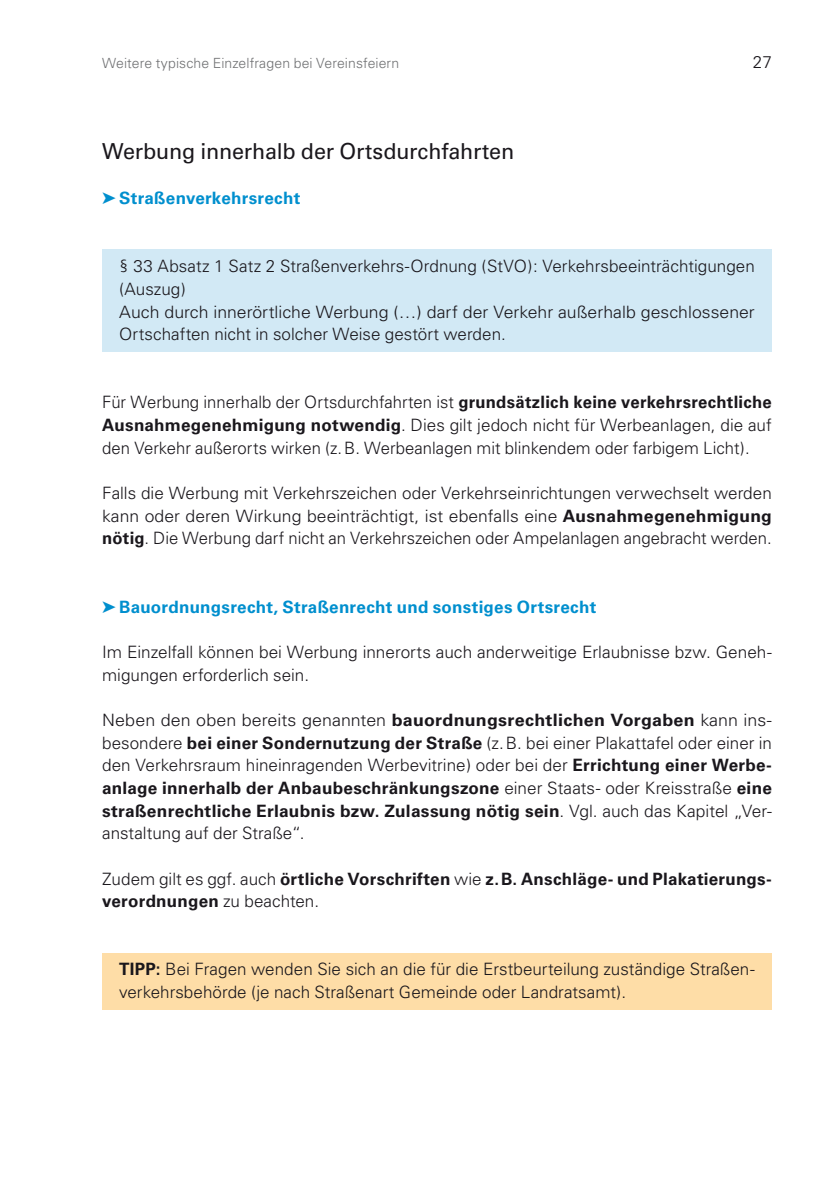
<style>
.page{position:relative;width:840px;height:1191px;background:#fff}
.page>*{position:absolute;margin:0;border:0;box-sizing:border-box;transform-origin:0 0}
.t1{font:22px "Univers";letter-spacing:-.01em;color:#1a171c}
.t2{font:300 17px/22.6px "Univers";color:#1a171c}
.t3{font:300 17px/22.6px "Univers";color:#1a171c;text-align:justify;scale:1.05 1}
.t4{font:700 17px/22.6px "Univers";letter-spacing:.015em;color:#1a171c}
.t5{font:700 17px "Univers";letter-spacing:.015em;color:#008fce}
.t6{font:300 14px "Univers";letter-spacing:.005em;color:#707173}
.s1{font-weight:700}
.s2{font-weight:300}
</style>
<div class="page">
<div style="left:102px;top:249px;width:669px;height:102px;background:#d2e9f5"></div>
<div style="left:102px;top:952px;width:669px;height:57px;background:#fedda7"></div>
<p class="t6" style="left:102px;top:55px;width:298px">Weitere typische Einzelfragen bei Vereinsfeiern</p>
<p class="t2" style="left:752px;top:51px;width:20px">27</p>
<p class="t1" style="left:102px;top:138px;width:413px">Werbung innerhalb der Ortsdurchfahrten</p>
<p class="t5" style="left:102px;top:188px;width:200px">➤ Straßenverkehrsrecht</p>
<p class="t2" style="left:119px;top:255px;width:637px">§ 33 Absatz 1 Satz 2 Straßenverkehrs-Ordnung (StVO): Verkehrsbeeinträchtigungen (Auszug)<br>Auch durch innerörtliche Werbung (…) darf der Verkehr außerhalb geschlossener Ortschaften nicht in solcher Weise gestört werden.</p>
<p class="t2" style="left:102px;top:391px;width:670px;text-align:justify">Für Werbung innerhalb der Ortsdurchfahrten ist <span class="s1">grundsätzlich keine verkehrsrechtliche Ausnahmegenehmigung notwendig</span>. Dies gilt jedoch nicht für Werbeanlagen, die auf den Verkehr außerorts wirken (z.B. Werbeanlagen mit blinkendem oder farbigem Licht).</p>
<p class="t2" style="left:102px;top:482px;width:671px;text-align:justify">Falls die Werbung mit Verkehrszeichen oder Verkehrseinrichtungen verwechselt werden kann oder deren Wirkung beeinträchtigt, ist ebenfalls eine <span class="s1">Ausnahmegenehmigung nötig</span>. Die Werbung darf nicht an Verkehrszeichen oder Ampelanlagen angebracht werden.</p>
<p class="t5" style="left:102px;top:596px;width:495px">➤ Bauordnungsrecht, Straßenrecht und sonstiges Ortsrecht</p>
<p class="t2" style="left:102px;top:640px;width:670px">Im Einzelfall können bei Werbung innerorts auch anderweitige Erlaubnisse bzw. Geneh&shy;migungen erforderlich sein.</p>
<p class="t3" style="left:102px;top:708px;width:639px">Neben den oben bereits genannten <span class="s1">bauordnungsrechtlichen Vorgaben</span> kann ins&shy;besondere <span class="s1">bei einer Sondernutzung der Straße</span> (z.B. bei einer Plakattafel oder einer in den Verkehrsraum hineinragenden Werbevitrine) oder bei der <span class="s1">Errichtung einer Werbe&shy;anlage innerhalb der Anbaubeschränkungszone</span> einer Staats- oder Kreisstraße <span class="s1">eine straßenrechtliche Erlaubnis bzw. Zulassung nötig sein</span>. Vgl. auch das Kapitel „Ver&shy;anstaltung auf der Straße“.</p>
<p class="t4" style="left:102px;top:867px;width:669px"><span class="s2">Zudem gilt es ggf. auch</span> örtliche Vorschriften <span class="s2">wie</span> z.B. Anschläge- und Plakatierungs&shy;verordnungen <span class="s2">zu beachten.</span></p>
<p class="t2" style="left:119px;top:958px;width:636px"><span class="s1">TIPP:</span> Bei Fragen wenden Sie sich an die für die Erstbeurteilung zuständige Straßen&shy;verkehrsbehörde (je nach Straßenart Gemeinde oder Landratsamt).</p>
</div>
